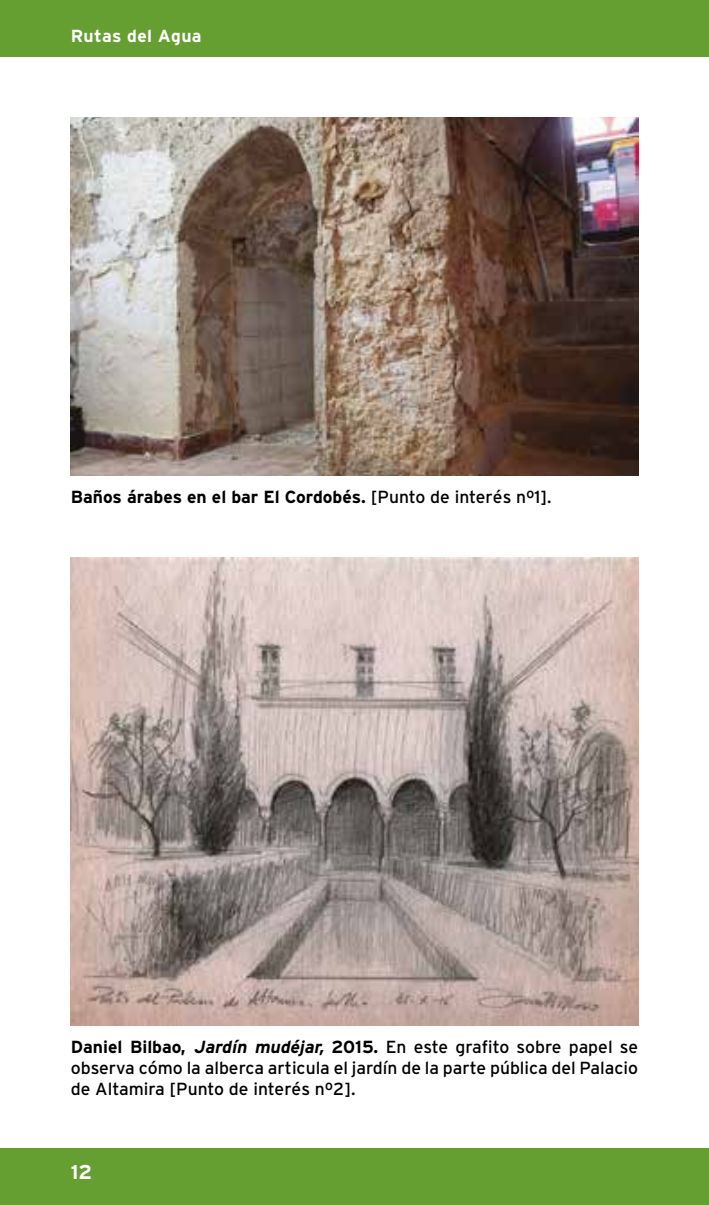
<style>
.page{position:relative;width:709px;height:1205px;background:#fff}
.page>*{position:absolute;margin:0;border:0;box-sizing:border-box;transform-origin:0 0}
.t1{font:700 20px "Interstate";color:#fff}
.t2{font:17.5px/21.2px "Interstate";color:#000;text-align:justify}
.t3{font:700 17.5px "Interstate";color:#000}
.t4{font:700 17.5px "Interstate";letter-spacing:.02em;color:#fff}
.s1{font-weight:400}
.s2{font-weight:700}
.s3{font-weight:700;font-style:italic}
</style>
<div class="page">
<div style="left:0;top:1148px;width:709px;height:57px;background:#659f31"></div>
<img style="left:71px;top:118px;width:567px;height:357px">
<img style="left:71px;top:558px;width:567px;height:467px">
<div style="left:0;top:0;width:709px;height:57px;background:#659f31"></div>
<p class="t4" style="left:71px;top:27px;width:132px">Rutas del Agua</p>
<p class="t3" style="left:71px;top:487px;width:482px">Baños árabes en el bar El Cordobés. <span class="s1">[Punto de interés nº1].</span></p>
<p class="t2" style="left:71px;top:1036px;width:568px"><span class="s2">Daniel Bilbao,</span> <span class="s3">Jardín mudéjar,</span> <span class="s2">2015.</span> En este grafito sobre papel se observa cómo la alberca articula el jardín de la parte pública del Palacio de Altamira [Punto de interés nº2].</p>
<p class="t1" style="left:71px;top:1160px;width:23px">12</p>
</div>
